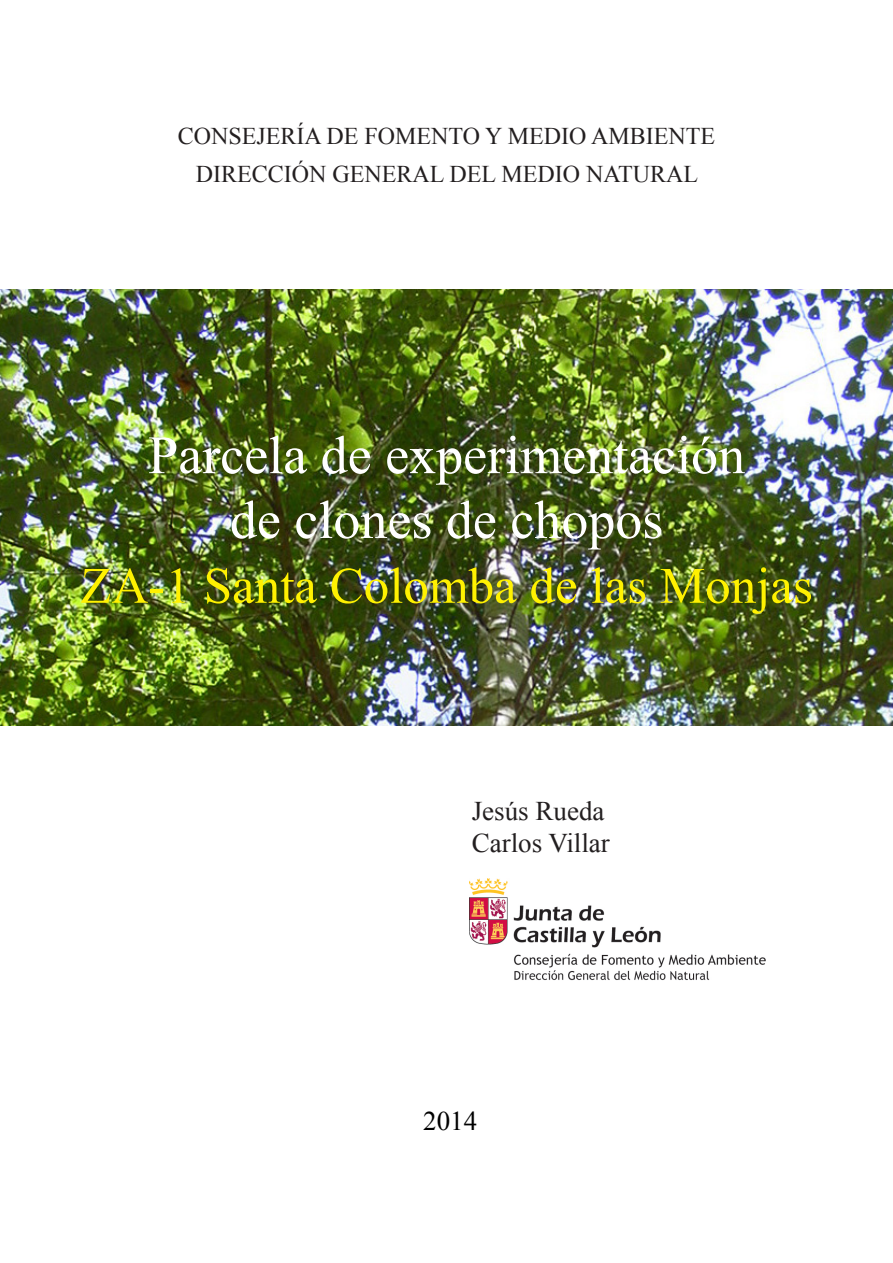
<style>
.page{position:relative;width:893px;height:1263px;background:#fff}
.page>*{position:absolute;margin:0;border:0;box-sizing:border-box;transform-origin:0 0}
.t1{font:54px/64.8px "Times New Roman";color:#fff;text-align:center}
.t2{font:51px "Times New Roman";color:#fff101}
.t3{font:27px/32.4px "Times New Roman";color:#231f20}
.t4{font:27px "Times New Roman";color:#000}
.t5{font:24px/37.3px "Times New Roman";color:#231f20;text-align:center}
</style>
<div class="page">
<img style="left:0;top:289px;width:893px;height:437px">
<img style="left:470px;top:878px;width:296px;height:103px">
<p class="t5" style="left:178px;top:117px;width:539px">CONSEJERÍA DE FOMENTO Y MEDIO AMBIENTE<br>DIRECCIÓN GENERAL DEL MEDIO NATURAL</p>
<h1 class="t1" style="left:148px;top:422px;width:598px">Parcela de experimentación de clones de chopos</h1>
<h2 class="t2" style="left:80px;top:551px;width:734px">ZA-1 Santa Colomba de las Monjas</h2>
<p class="t3" style="left:472px;top:794px;width:140px">Jesús Rueda<br>Carlos Villar</p>
<p class="t4" style="left:423px;top:1103px;width:55px">2014</p>
</div>
